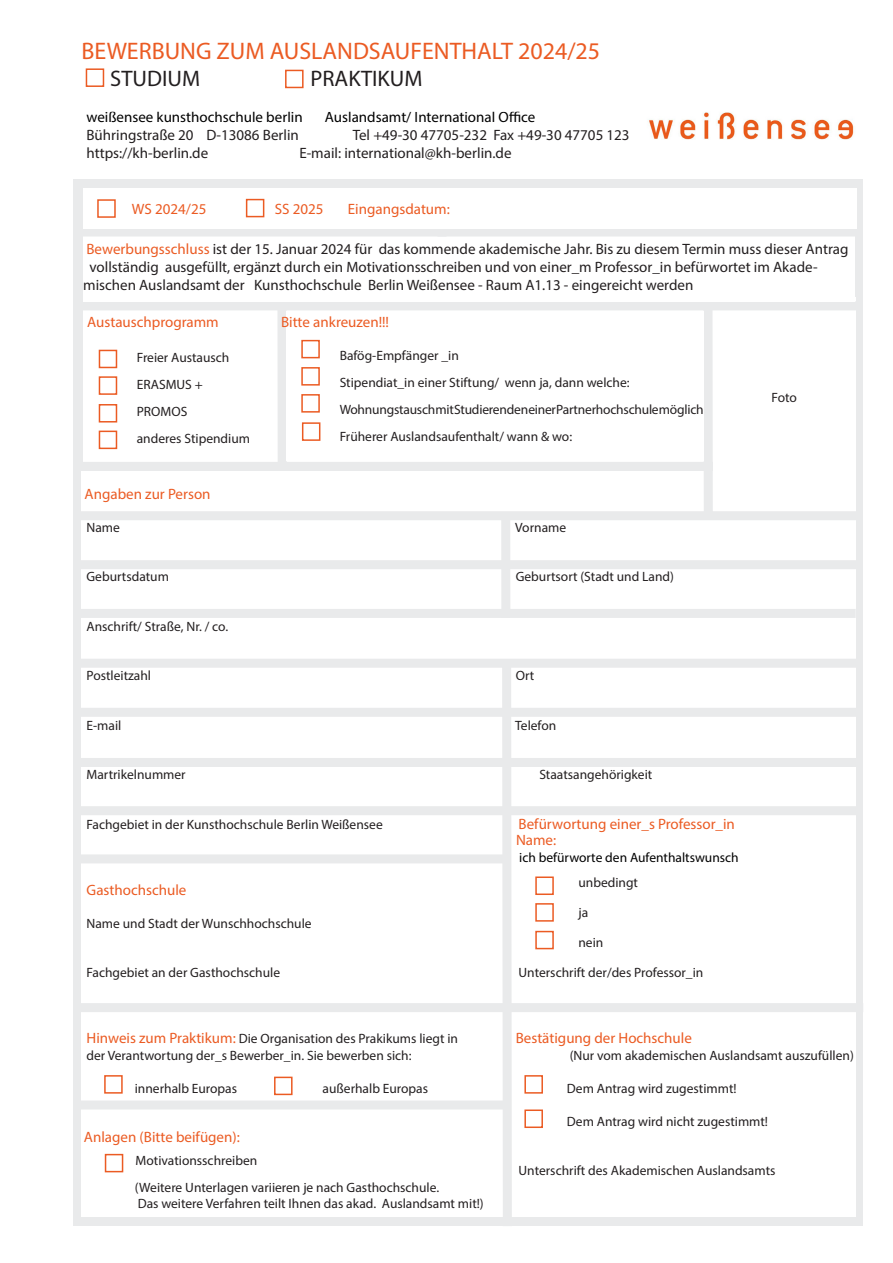
<style>
.page{position:relative;width:893px;height:1263px;background:#fff}
.page>*{position:absolute;margin:0;border:0;box-sizing:border-box;transform-origin:0 0}
.t1{font:24px "Myriad Pro";color:#eb5b23}
.t2{font:22.5px "Myriad Pro";color:#231f20}
.t3{font:15px/18px "Myriad Pro";color:#231f20}
.t4{font:15px "Myriad Pro";color:#eb5b23}
.t5{font:15px "Myriad Pro";color:#000}
.t6{font:13.5px "Myriad Pro";color:#231f20}
.t7{font:13.5px "Myriad Pro";color:#000}
.s1{color:#eb5b23}
.s2{font-size:15px;color:#eb5b23}
</style>
<div class="page">
<div style="left:73px;top:180px;width:790px;height:1046px;background:#e9eaeb"></div>
<div style="left:83px;top:297px;width:773px;height:165px;background:#fff"></div>
<div style="left:99px;top:350px;width:18px;height:18px;border:2px solid #eb5b23"></div>
<div style="left:99px;top:404px;width:18px;height:18px;border:2px solid #eb5b23"></div>
<div style="left:99px;top:376px;width:18px;height:19px;border:2px solid #eb5b23"></div>
<div style="left:81px;top:471px;width:775px;height:745px;background:#fff"></div>
<div style="left:501px;top:516px;width:9px;height:102px;background:#e9eaeb"></div>
<div style="left:78px;top:806px;width:782px;height:9px;background:#e9eaeb"></div>
<div style="left:73px;top:560px;width:783px;height:9px;background:#e9eaeb"></div>
<div style="left:74px;top:609px;width:782px;height:9px;background:#e9eaeb"></div>
<div style="left:75px;top:659px;width:782px;height:9px;background:#e9eaeb"></div>
<svg style="left:498px;top:668px;width:18px;height:549px"></svg>
<div style="left:77px;top:708px;width:785px;height:9px;background:#e9eaeb"></div>
<div style="left:75px;top:758px;width:782px;height:9px;background:#e9eaeb"></div>
<div style="left:77px;top:854px;width:430px;height:9px;background:#e9eaeb"></div>
<div style="left:79px;top:1003px;width:784px;height:9px;background:#e9eaeb"></div>
<div style="left:524px;top:1075px;width:19px;height:18px;border:2px solid #eb5b23"></div>
<div style="left:277px;top:302px;width:10px;height:164px;background:#e9eaeb"></div>
<div style="left:524px;top:1109px;width:19px;height:19px;border:2px solid #eb5b23"></div>
<div style="left:77px;top:511px;width:783px;height:9px;background:#e9eaeb"></div>
<div style="left:105px;top:1154px;width:18px;height:18px;border:2px solid #eb5b23"></div>
<div style="left:713px;top:308px;width:143px;height:203px;background:#fff"></div>
<div style="left:703px;top:308px;width:10px;height:208px;background:#e9eaeb"></div>
<div style="left:99px;top:431px;width:18px;height:18px;border:2px solid #eb5b23"></div>
<img style="left:649px;top:112px;width:205px;height:28px">
<div style="left:285px;top:70px;width:19px;height:18px;border:2px solid #eb5b23"></div>
<div style="left:86px;top:68px;width:18px;height:19px;border:2px solid #eb5b23"></div>
<div style="left:286px;top:311px;width:417px;height:150px;background:#fff"></div>
<div style="left:301px;top:340px;width:19px;height:18px;border:2px solid #eb5b23"></div>
<div style="left:301px;top:394px;width:19px;height:19px;border:2px solid #eb5b23"></div>
<div style="left:301px;top:367px;width:19px;height:19px;border:2px solid #eb5b23"></div>
<div style="left:302px;top:422px;width:18px;height:19px;border:2px solid #eb5b23"></div>
<div style="left:104px;top:1075px;width:19px;height:18px;border:2px solid #eb5b23"></div>
<div style="left:78px;top:1100px;width:429px;height:9px;background:#e9eaeb"></div>
<div style="left:79px;top:301px;width:782px;height:9px;background:#e9eaeb"></div>
<div style="left:83px;top:225px;width:772px;height:76px;background:#fff"></div>
<div style="left:80px;top:227px;width:781px;height:9px;background:#e9eaeb"></div>
<div style="left:274px;top:1077px;width:19px;height:18px;border:2px solid #eb5b23"></div>
<div style="left:535px;top:876px;width:19px;height:19px;border:2px solid #eb5b23"></div>
<div style="left:535px;top:903px;width:19px;height:19px;border:2px solid #eb5b23"></div>
<div style="left:535px;top:931px;width:19px;height:18px;border:2px solid #eb5b23"></div>
<div style="left:83px;top:188px;width:773px;height:41px;background:#fff"></div>
<div style="left:97px;top:199px;width:19px;height:19px;border:2px solid #eb5b23"></div>
<div style="left:246px;top:199px;width:18px;height:18px;border:2px solid #eb5b23"></div>
<p class="t1" style="left:82px;top:36px;width:520px">BEWERBUNG ZUM AUSLANDSAUFENTHALT 2024/25</p>
<p class="t2" style="left:110px;top:65px;width:91px">STUDIUM</p>
<p class="t2" style="left:310px;top:65px;width:114px">PRAKTIKUM</p>
<p class="t5" style="left:86px;top:108px;width:218px">weißensee kunsthochschule berlin</p>
<p class="t5" style="left:325px;top:108px;width:212px">Auslandsamt/ International Office</p>
<p class="t3" style="left:86px;top:126px;width:214px">Bühringstraße 20 D-13086 Berlin</p>
<p class="t3" style="left:353px;top:126px;width:278px">Tel +49-30 47705-232 Fax +49-30 47705 123</p>
<p class="t3" style="left:86px;top:144px;width:123px">https://kh-berlin.de</p>
<p class="t3" style="left:299px;top:144px;width:214px">E-mail: international@kh-berlin.de</p>
<p class="t4" style="left:132px;top:200px;width:76px">WS 2024/25</p>
<p class="t4" style="left:275px;top:200px;width:50px">SS 2025</p>
<p class="t4" style="left:348px;top:200px;width:103px">Eingangsdatum:</p>
<p class="t3" style="left:86px;top:240px;width:763px"><span class="s1">Bewerbungsschluss</span> ist der 15. Januar 2024 für das kommende akademische Jahr. Bis zu diesem Termin muss dieser Antrag</p>
<p class="t3" style="left:83px;top:258px;width:736px;text-indent:6px">vollständig ausgefüllt, ergänzt durch ein Motivationsschreiben und von einer_m Professor_in befürwortet im Akade&shy;mischen Auslandsamt der Kunsthochschule Berlin Weißensee - Raum A1.13 - eingereicht werden</p>
<p class="t4" style="left:87px;top:313px;width:133px">Austauschprogramm</p>
<p class="t4" style="left:281px;top:313px;width:110px">Bitte ankreuzen!!!</p>
<p class="t6" style="left:137px;top:349px;width:94px">Freier Austausch</p>
<p class="t6" style="left:137px;top:376px;width:68px">ERASMUS +</p>
<p class="t6" style="left:137px;top:403px;width:52px">PROMOS</p>
<p class="t6" style="left:137px;top:430px;width:115px">anderes Stipendium</p>
<p class="t6" style="left:340px;top:347px;width:121px">Bafög-Empfänger _in</p>
<p class="t6" style="left:340px;top:374px;width:291px">Stipendiat_in einer Stiftung/ wenn ja, dann welche:</p>
<p class="t6" style="left:340px;top:401px;width:365px">Wohnungstausch mit Studierenden einer Partnerhochschule möglich</p>
<p class="t6" style="left:340px;top:428px;width:234px">Früherer Auslandsaufenthalt/ wann &amp; wo:</p>
<p class="t4" style="left:85px;top:484px;width:127px">Angaben zur Person</p>
<p class="t6" style="left:87px;top:519px;width:35px">Name</p>
<p class="t6" style="left:515px;top:519px;width:52px">Vorname</p>
<p class="t6" style="left:87px;top:568px;width:84px">Geburtsdatum</p>
<p class="t6" style="left:516px;top:568px;width:160px">Geburtsort (Stadt und Land)</p>
<p class="t6" style="left:87px;top:618px;width:143px">Anschrift/ Straße, Nr. / co.</p>
<p class="t6" style="left:87px;top:667px;width:66px">Postleitzahl</p>
<p class="t6" style="left:516px;top:667px;width:20px">Ort</p>
<p class="t6" style="left:87px;top:717px;width:36px">E-mail</p>
<p class="t6" style="left:515px;top:717px;width:43px">Telefon</p>
<p class="t6" style="left:87px;top:766px;width:101px">Martrikelnummer</p>
<p class="t6" style="left:539px;top:766px;width:114px">Staatsangehörigkeit</p>
<p class="t6" style="left:87px;top:816px;width:298px">Fachgebiet in der Kunsthochschule Berlin Weißensee</p>
<p class="t4" style="left:519px;top:814px;width:218px">Befürwortung einer_s Professor_in</p>
<p class="t4" style="left:516px;top:831px;width:42px">Name:</p>
<p class="t7" style="left:519px;top:849px;width:221px">ich befürworte den Aufenthaltswunsch</p>
<p class="t4" style="left:87px;top:880px;width:101px">Gasthochschule</p>
<p class="t6" style="left:87px;top:915px;width:227px">Name und Stadt der Wunschhochschule</p>
<p class="t6" style="left:87px;top:964px;width:195px">Fachgebiet an der Gasthochschule</p>
<p class="t6" style="left:519px;top:964px;width:186px">Unterschrift der/des Professor_in</p>
<p class="t6" style="left:578px;top:874px;width:61px">unbedingt</p>
<p class="t6" style="left:578px;top:904px;width:11px">ja</p>
<p class="t6" style="left:578px;top:934px;width:26px">nein</p>
<p class="t6" style="left:771px;top:389px;width:27px">Foto</p>
<p class="t6" style="left:87px;top:1030px;width:373px"><span class="s2">Hinweis zum Praktikum:</span> Die Organisation des Prakikums liegt in</p>
<p class="t4" style="left:516px;top:1029px;width:178px">Bestätigung der Hochschule</p>
<p class="t6" style="left:87px;top:1047px;width:327px">der Verantwortung der_s Bewerber_in. Sie bewerben sich:</p>
<p class="t6" style="left:570px;top:1047px;width:286px">(Nur vom akademischen Auslandsamt auszufüllen)</p>
<p class="t6" style="left:135px;top:1080px;width:104px">innerhalb Europas</p>
<p class="t6" style="left:323px;top:1080px;width:107px">außerhalb Europas</p>
<p class="t6" style="left:567px;top:1080px;width:171px">Dem Antrag wird zugestimmt!</p>
<p class="t6" style="left:567px;top:1113px;width:203px">Dem Antrag wird nicht zugestimmt!</p>
<p class="t4" style="left:84px;top:1128px;width:157px">Anlagen (Bitte beifügen):</p>
<p class="t6" style="left:519px;top:1162px;width:258px">Unterschrift des Akademischen Auslandsamts</p>
<p class="t6" style="left:135px;top:1179px;width:306px">(Weitere Unterlagen variieren je nach Gasthochschule.</p>
<p class="t6" style="left:138px;top:1195px;width:348px">Das weitere Verfahren teilt Ihnen das akad. Auslandsamt mit!)</p>
<p class="t6" style="left:136px;top:1152px;width:123px">Motivationsschreiben</p>
</div>
